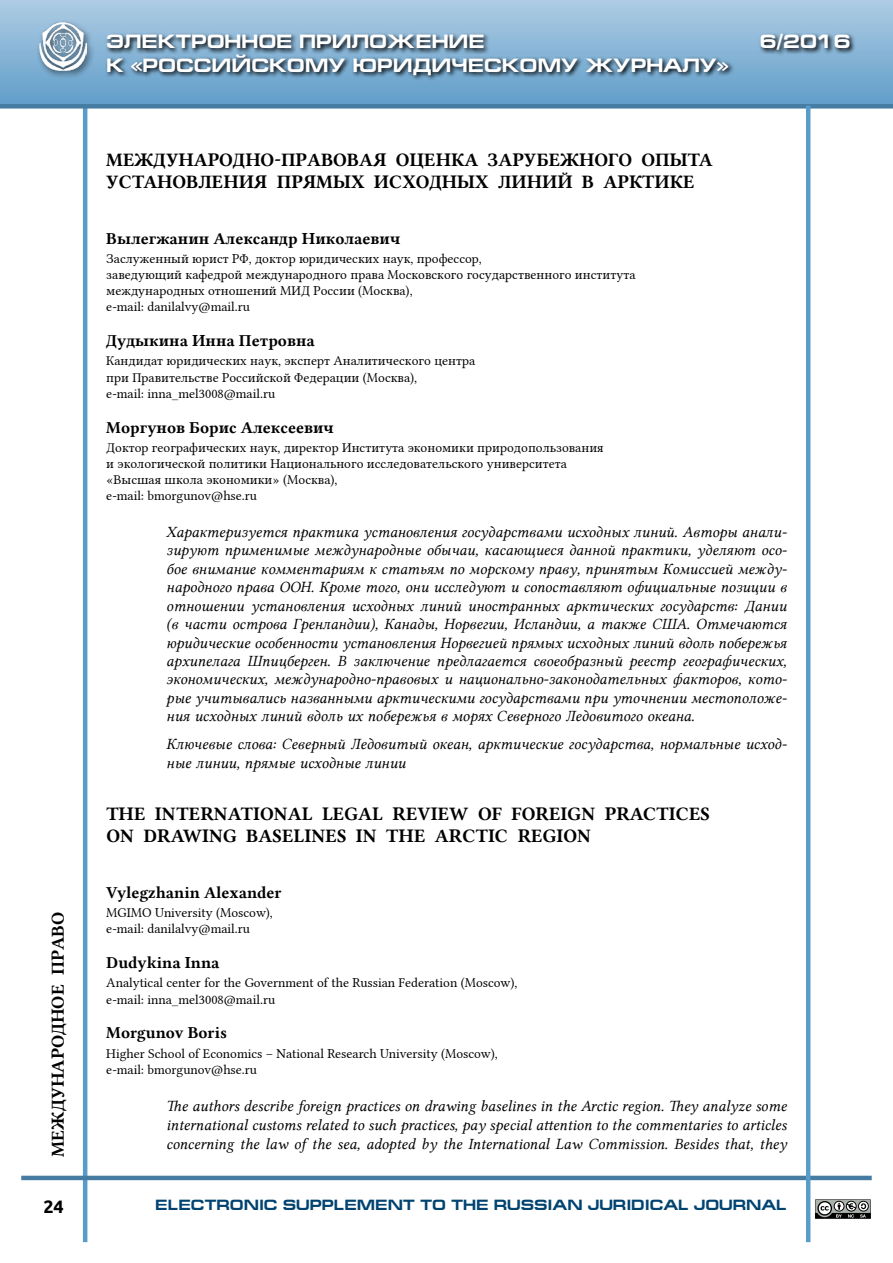
<style>
.page{position:relative;width:893px;height:1263px;background:#fff}
.page>*{position:absolute;margin:0;border:0;box-sizing:border-box;transform-origin:0 0}
.t1{font:700 19.5px "Europe Ext";color:#fff}
.t2{font:18.75px/22.2px "Lin Libertine B";letter-spacing:.005em;color:#000}
.t3{font:18px "Lin Libertine B";color:#000}
.t4{font:700 18px "Ubuntu";color:#000}
.t5{font:16.5px "Lin Libertine B";color:#000}
.t6{font:15.75px/18.5px "Lin Libertine I";color:#000;text-align:justify}
.t7{font:700 15px "Europe Ext";color:#004371}
.t8{font:13.5px/16.2px "Lin Libertine";color:#000}
</style>
<div class="page">
<div style="left:0;top:0;width:893px;height:106px;background:linear-gradient(to bottom,#aecce4,#619dc9)"></div>
<hr style="left:83px;top:106px;width:4px;height:1136px;background:#589cca">
<hr style="left:21px;top:1176px;width:851px;height:4px;background:#467ba2">
<div style="left:0;top:104px;width:893px;height:5px;background:#467ba2"></div>
<div style="left:35px;top:19px;width:60px;height:60px;background:#000;opacity:.63"></div>
<img style="left:39px;top:23px;width:48px;height:47px">
<svg style="left:105px;top:31px;width:751px;height:50px;background:#6b90ab"></svg>
<hr style="left:806px;top:106px;width:4px;height:1136px;background:#589cca">
<svg style="left:815px;top:1199px;width:56px;height:20px"></svg>
<p class="t3" style="left:46px;top:1157px;width:246px;rotate:-90deg">международное право</p>
<p class="t4" style="left:43px;top:1196px;width:22px">24</p>
<p class="t1" style="left:106px;top:31px;width:380px">ЭЛЕКТРОННОЕ ПРИЛОЖЕНИЕ</p>
<p class="t1" style="left:760px;top:31px;width:92px">6/2016</p>
<p class="t1" style="left:106px;top:54px;width:624px">К «РОССИЙСКОМУ ЮРИДИЧЕСКОМУ ЖУРНАЛУ»</p>
<p class="t2" style="left:106px;top:148px;width:15px">МЕЖДУНАРОДНО</p>
<p class="t2" style="left:274px;top:148px;width:21px">-ПРАВОВА</p>
<p class="t2" style="left:373px;top:148px;width:139px">Я ОЦЕНКА ЗАРУ</p>
<p class="t2" style="left:536px;top:148px;width:29px">БЕЖНО</p>
<p class="t2" style="left:608px;top:148px;width:106px">ГО ОПЫТА</p>
<p class="t2" style="left:106px;top:170px;width:52px">УСТАНОВ</p>
<p class="t2" style="left:198px;top:170px;width:232px">ЛЕНИЯ ПРЯМЫХ ИСХОДН</p>
<p class="t2" style="left:457px;top:170px;width:238px">ЫХ ЛИНИЙ В АРКТИКЕ</p>
<p class="t5" style="left:106px;top:227px;width:295px">Вылегжанин Александр Николаевич</p>
<p class="t8" style="left:106px;top:249px;width:531px">Заслуженный юрист РФ, доктор юридических наук, профессор,<br>заведующий кафедрой международного права Московского государственного института международных отношений МИД России (Москва),<br>е-mail: danilalvy@mail.ru</p>
<p class="t5" style="left:106px;top:329px;width:210px">Дудыкина Инна Петровна</p>
<p class="t8" style="left:106px;top:351px;width:370px">Кандидат юридических наук, эксперт Аналитического центра при Правительстве Российской Федерации (Москва),<br>e-mail: inna_mel3008@mail.ru</p>
<p class="t5" style="left:106px;top:416px;width:229px">Моргунов Борис Алексеевич</p>
<p class="t8" style="left:106px;top:438px;width:499px">Доктор географических наук, директор Института экономики природопользования и экологической политики Национального исследовательского университета «Высшая школа экономики» (Москва),<br>e-mail: bmorgunov@hse.ru</p>
<p class="t6" style="left:166px;top:523px;width:622px">Характеризуется практика установления государствами исходных линий. Авторы анали&shy;зируют применимые международные обычаи, касающиеся данной практики, уделяют осо&shy;бое внимание комментариям к статьям по морскому праву, принятым Комиссией между&shy;народного права ООН. Кроме того, они исследуют и сопоставляют официальные позиции в отношении установления исходных линий иностранных арктических государств: Дании (в части острова Гренландии), Канады, Норвегии, Исландии, а также США. Отмечаются юридические особенности установления Норвегией прямых исходных линий вдоль побережья архипелага Шпицберген. В заключение предлагается своеобразный реестр географических, экономических, международно-правовых и национально-законодательных факторов, кото&shy;рые учитывались названными арктическими государствами при уточнении местоположе&shy;ния исходных линий вдоль их побережья в морях Северного Ледовитого океана.</p>
<p class="t6" style="left:166px;top:735px;width:622px;line-height:18.9px">Ключевые слова: Северный Ледовитый океан, арктические государства, нормальные исход&shy;ные линии, прямые исходные линии</p>
<p class="t2" style="left:106px;top:802px;width:605px">THE INTERNATIONAL LEGAL REVIEW OF FOREIGN PRACTICES<br>ON DRAWING BASELINES IN THE ARCTIC REGION</p>
<p class="t5" style="left:106px;top:881px;width:177px">Vylegzhanin Alexander</p>
<p class="t8" style="left:106px;top:903px;width:168px">MGIMO University (Moscow), е-mail: danilalvy@mail.ru</p>
<p class="t5" style="left:106px;top:951px;width:115px">Dudykina Inna</p>
<p class="t8" style="left:106px;top:973px;width:413px">Analytical center for the Government of the Russian Federation (Moscow), e-mail: inna_mel3008@mail.ru</p>
<p class="t5" style="left:106px;top:1022px;width:122px">Morgunov Boris</p>
<p class="t8" style="left:106px;top:1044px;width:393px">Higher School of Economics – National Research University (Moscow), e-mail: bmorgunov@hse.ru</p>
<p class="t6" style="left:166px;top:1097px;width:622px;line-height:18.9px">The authors describe foreign practices on drawing baselines in the Arctic region. They analyze some international customs related to such practices, pay special attention to the commentaries to articles concerning the law of the sea, adopted by the International Law Commission. Besides that, they</p>
<p class="t7" style="left:155px;top:1196px;width:633px">ELECTRONIC SUPPLEMENT TO THE RUSSIAN JURIDICAL JOURNAL</p>
</div>
